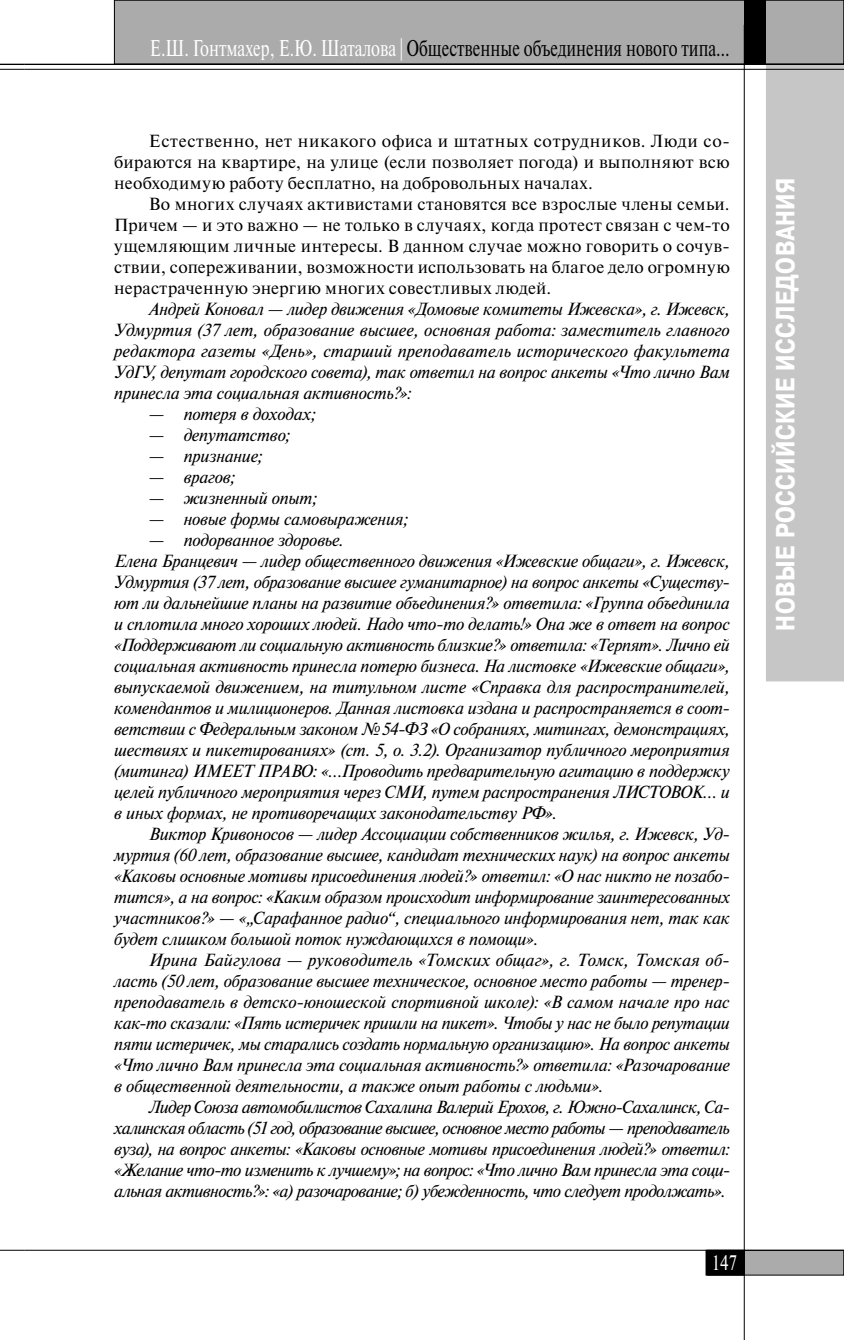
<style>
.page{position:relative;width:844px;height:1340px;background:#fff}
.page>*{position:absolute;margin:0;border:0;box-sizing:border-box;transform-origin:0 0}
.t1{font:700 26.25px "Pragmatica Cond C";letter-spacing:.02em;color:#fff}
.t2{font:22.75px "Newton C";color:#000;scale:.73 1}
.t3{font:21px "Newton C";color:#fff;scale:.8 1}
.t4{font:italic 17.5px/21px "Newton C";letter-spacing:-.015em;color:#000;text-align:justify}
.t5{font:17.5px/21px "Newton C";letter-spacing:.02em;color:#000;text-align:justify}
.s1{color:#fff}
.s2{font-style:normal}
</style>
<div class="page">
<svg style="left:0;top:64px;width:25px;height:6px"></svg>
<svg style="left:0;top:1249px;width:25px;height:1px"></svg>
<div style="left:766px;top:62px;width:77px;height:619px;background:#c6c6c6"></div>
<hr style="left:25px;top:64px;width:818px;height:1px;background:#000">
<hr style="left:25px;top:69px;width:818px;height:1px;background:#000">
<div style="left:114px;top:0;width:729px;height:64px;background:#ababab"></div>
<div style="left:114px;top:0;width:729px;height:64px;border:1px solid #000"></div>
<div style="left:707px;top:1250px;width:136px;height:25px;background:#ababab"></div>
<div style="left:707px;top:1250px;width:136px;height:25px;border:1px solid #000"></div>
<div style="left:705px;top:1250px;width:39px;height:25px;background:#000"></div>
<div style="left:705px;top:1250px;width:39px;height:25px;border:1px solid #000"></div>
<hr style="left:743px;top:25px;width:1px;height:1314px;background:#000">
<div style="left:744px;top:0;width:22px;height:64px;background:#000"></div>
<hr style="left:25px;top:1249px;width:818px;height:1px;background:#000">
<h2 class="t2" style="left:150px;top:40px;width:795px"><span class="s1">Е.Ш. Гонтмахер, Е.Ю. Шаталова |</span> Общественные объединения нового типа…</h2>
<p class="t5" style="left:114px;top:131px;width:617px;text-indent:35px">Естественно, нет никакого офиса и штатных сотрудников. Люди со&shy;бираются на квартире, на улице (если позволяет погода) и выполняют всю необходимую работу бесплатно, на добровольных началах.</p>
<p class="t5" style="left:114px;top:194px;width:617px;text-indent:35px">Во многих случаях активистами становятся все взрослые члены семьи.<br>Причем — и это важно — не только в случаях, когда протест связан с чем-то ущемляющим личные интересы. В данном случае можно говорить о сочув&shy;ствии, сопереживании, возможности использовать на благое дело огромную нерастраченную энергию многих совестливых людей.</p>
<p class="t4" style="left:114px;top:300px;width:617px;text-indent:35px">Андрей Коновал — лидер движения «Домовые комитеты Ижевска», г. Ижевск, Удмуртия (37 лет, образование высшее, основная работа: заместитель главного редактора газеты «День», старший преподаватель исторического факультета УдГУ, депутат городского совета), так ответил на вопрос анкеты «Что лично Вам принесла эта социальная активность?»:</p>
<p class="t4" style="left:149px;top:405px;width:168px"><span class="s2">—</span> потеря в доходах;</p>
<p class="t4" style="left:149px;top:426px;width:143px"><span class="s2">—</span> депутатство;</p>
<p class="t4" style="left:149px;top:447px;width:115px"><span class="s2">—</span> признание;</p>
<p class="t4" style="left:149px;top:468px;width:88px"><span class="s2">—</span> врагов;</p>
<p class="t4" style="left:149px;top:489px;width:170px"><span class="s2">—</span> жизненный опыт;</p>
<p class="t4" style="left:149px;top:510px;width:261px"><span class="s2">—</span> новые формы самовыражения;</p>
<p class="t4" style="left:114px;top:531px;width:617px;text-align:left;text-indent:35px"><span class="s2">—</span> подорванное здоровье.<br>Елена Бранцевич — лидер общественного движения «Ижевские общаги», г. Ижевск, Удмуртия (37 лет, образование высшее гуманитарное) на вопрос анкеты «Существу&shy;ют ли дальнейшие планы на развитие объединения?» ответила: «Группа объединила и сплотила много хороших людей. Надо что-то делать!» Она же в ответ на вопрос «Поддерживают ли социальную активность близкие?» ответила: «Терпят». Лично ей социальная активность принесла потерю бизнеса. На листовке «Ижевские общаги», выпускаемой движением, на титульном листе «Справка для распространителей, комендантов и милиционеров. Данная листовка издана и распространяется в соот&shy;ветствии с Федеральным законом № 54-ФЗ «О собраниях, митингах, демонстрациях, шествиях и пикетированиях» (ст. 5, о. 3.2). Организатор публичного мероприятия (митинга) ИМЕЕТ ПРАВО: «…Проводить предварительную агитацию в поддержку целей публичного мероприятия через СМИ, путем распространения ЛИСТОВОК… и в иных формах, не противоречащих законодательству РФ».</p>
<p class="t4" style="left:114px;top:825px;width:617px;text-indent:35px">Виктор Кривоносов — лидер Ассоциации собственников жилья, г. Ижевск, Уд&shy;муртия (60 лет, образование высшее, кандидат технических наук) на вопрос анкеты «Каковы основные мотивы присоединения людей?» ответил: «О нас никто не позабо&shy;тится», а на вопрос: «Каким образом происходит информирование заинтересованных участников?» — «„Сарафанное радио“, специального информирования нет, так как будет слишком большой поток нуждающихся в помощи».</p>
<p class="t4" style="left:114px;top:951px;width:617px;text-indent:35px">Ирина Байгулова — руководитель «Томских общаг», г. Томск, Томская об&shy;ласть (50 лет, образование высшее техническое, основное место работы — тренер&shy;преподаватель в детско-юношеской спортивной школе): «В самом начале про нас как-то сказали: «Пять истеричек пришли на пикет». Чтобы у нас не было репутации пяти истеричек, мы старались создать нормальную организацию». На вопрос анкеты «Что лично Вам принесла эта социальная активность?» ответила: «Разочарование в общественной деятельности, а также опыт работы с людьми».</p>
<p class="t4" style="left:114px;top:1098px;width:617px;text-indent:35px">Лидер Союза автомобилистов Сахалина Валерий Ерохов, г. Южно-Сахалинск, Са&shy;халинская область (51 год, образование высшее, основное место работы — преподаватель вуза), на вопрос анкеты: «Каковы основные мотивы присоединения людей?» ответил: «Желание что-то изменить к лучшему»; на вопрос: «Что лично Вам принесла эта соци&shy;альная активность?»: «а) разочарование; б) убежденность, что следует продолжать».</p>
<p class="t3" style="left:711px;top:1255px;width:33px">147</p>
<h1 class="t1" style="left:775px;top:630px;width:455px;rotate:-90deg">НОВЫЕ РОССИЙСКИЕ ИССЛЕДОВАНИЯ</h1>
</div>
